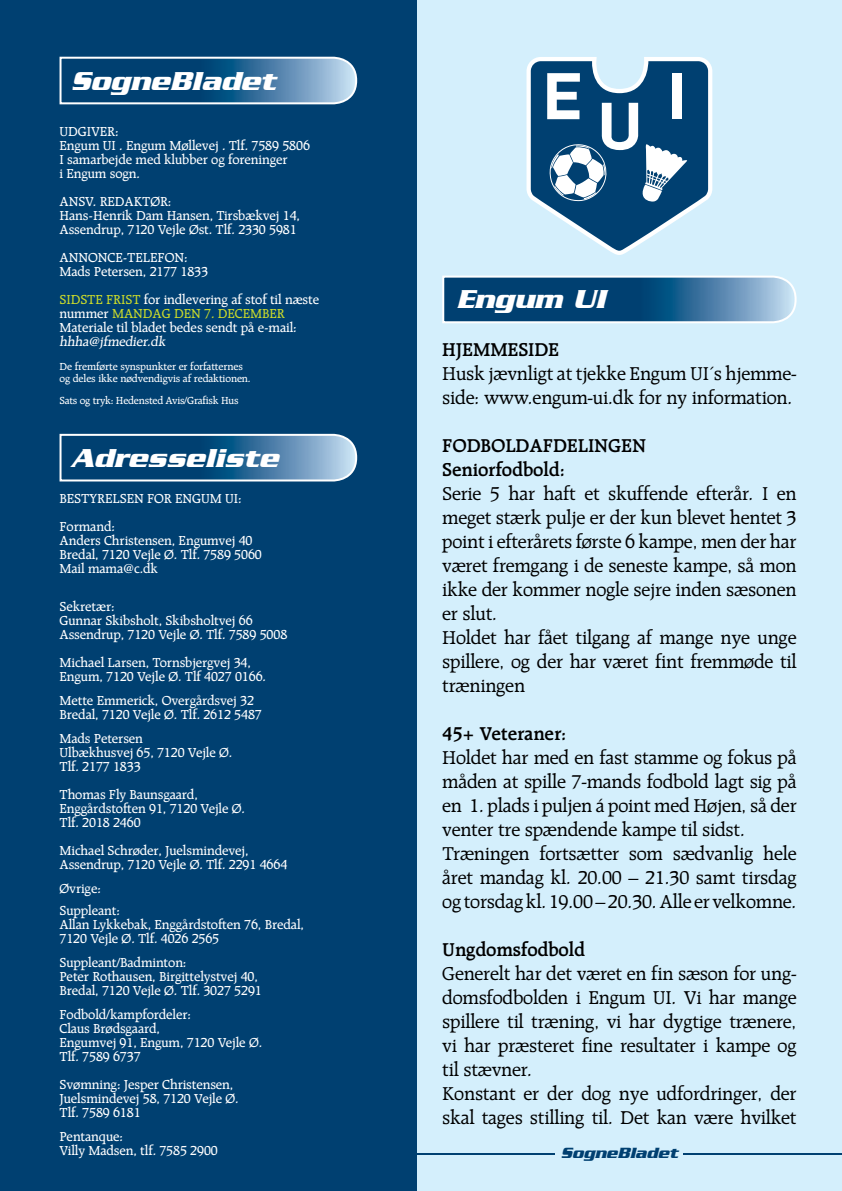
<style>
.page{position:relative;width:842px;height:1191px;background:#d4effc}
.page>*{position:absolute;margin:0;border:0;box-sizing:border-box;transform-origin:0 0}
.t1{font:italic 700 28px "Serpentine";color:#fff}
.t2{font:20px/24px "Raleigh";letter-spacing:-.01em;color:#000}
.t3{font:600 20px/24px "Raleigh";letter-spacing:-.01em;color:#000}
.t4{font:italic 700 16px "Serpentine";color:#004071}
.t5{font:500 14px/14px "Raleigh";letter-spacing:-.005em;color:#fff}
.t6{font:500 11px/12px "Raleigh";letter-spacing:-.005em;color:#fff}
.s1{color:#cbdb2a}
</style>
<div class="page">
<hr style="left:417px;top:1153px;width:425px;height:1px;background:#004071">
<div style="left:556px;top:1145px;width:127px;height:46px;background:#d4effc"></div>
<div style="left:0;top:0;width:417px;height:1191px;background:#004071"></div>
<svg style="left:526px;top:57px;width:186px;height:198px"></svg>
<svg style="left:59px;top:56px;width:299px;height:49px"></svg>
<svg style="left:59px;top:433px;width:299px;height:49px"></svg>
<svg style="left:442px;top:275px;width:355px;height:49px;background:#3e729a"></svg>
<h1 class="t1" style="left:71px;top:64px;width:206px">SogneBladet</h1>
<p class="t5" style="left:60px;top:124px;width:252px">UDGIVER:<br>Engum UI . Engum Møllevej . Tlf. 7589 5806<br>I samarbejde med klubber og foreninger<br>i Engum sogn.</p>
<p class="t5" style="left:60px;top:194px;width:242px">ANSV. REDAKTØR:<br>Hans-Henrik Dam Hansen, Tirsbækvej 14,<br>Assendrup, 7120 Vejle Øst. Tlf. 2330 5981</p>
<p class="t5" style="left:60px;top:250px;width:150px">ANNONCE-TELEFON:<br>Mads Petersen, 2177 1833</p>
<p class="t5" style="left:60px;top:292px;width:261px"><span class="s1">SIDSTE FRIST</span> for indlevering af stof til næste nummer <span class="s1">MANDAG DEN 7. DECEMBER </span>Materiale til bladet bedes sendt på e-mail: hhha@j fmedier.dk</p>
<p class="t6" style="left:60px;top:360px;width:193px">De fremførte synspunkter er forfatternes og deles ikke nødvendigvis af redaktionen.</p>
<p class="t6" style="left:60px;top:394px;width:180px">Sats og tryk: Hedensted Avis/Grafisk Hus</p>
<h1 class="t1" style="left:71px;top:441px;width:209px">Adresseliste</h1>
<p class="t5" style="left:60px;top:484px;width:184px;line-height:28px">BESTYRELSEN FOR ENGUM UI:<br>Formand:</p>
<p class="t5" style="left:60px;top:533px;width:204px">Anders Christensen, Engumvej 40<br>Bredal, 7120 Vejle Ø. Tlf. 7589 5060<br>Mail mama@c.dk</p>
<p class="t5" style="left:60px;top:599px;width:229px">Sekretær:<br>Gunnar Skibsholt, Skibsholtvej 66<br>Assendrup, 7120 Vejle Ø. Tlf. 7589 5008</p>
<p class="t5" style="left:60px;top:655px;width:208px">Michael Larsen, Tornsbjergvej 34,<br>Engum, 7120 Vejle Ø. Tlf 4027 0166.</p>
<p class="t5" style="left:60px;top:693px;width:204px">Mette Emmerick, Overgårdsvej 32<br>Bredal, 7120 Vejle Ø. Tlf. 2612 5487</p>
<p class="t5" style="left:60px;top:731px;width:174px">Mads Petersen<br>Ulbækhusvej 65, 7120 Vejle Ø.<br>Tlf. 2177 1833</p>
<p class="t5" style="left:60px;top:787px;width:187px">Thomas Fly Baunsgaard,<br>Enggårdstoften 91, 7120 Vejle Ø.<br>Tlf. 2018 2460</p>
<p class="t5" style="left:60px;top:843px;width:229px">Michael Schrøder, Juelsmindevej,<br>Assendrup, 7120 Vejle Ø. Tlf. 2291 4664</p>
<p class="t5" style="left:60px;top:877px;width:62px;line-height:22px">Øvrige:<br>Suppleant:</p>
<p class="t5" style="left:60px;top:917px;width:246px">Allan Lykkebak, Enggårdstoften 76, Bredal,<br>7120 Vejle Ø. Tlf. 4026 2565</p>
<p class="t5" style="left:60px;top:955px;width:204px">Suppleant/Badminton:<br>Peter Rothausen, Birgittelystvej 40,<br>Bredal, 7120 Vejle Ø. Tlf. 3027 5291</p>
<p class="t5" style="left:60px;top:1007px;width:204px">Fodbold/kampfordeler:<br>Claus Brødsgaard,<br>Engumvej 91, Engum, 7120 Vejle Ø.<br>Tlf. 7589 6737</p>
<p class="t5" style="left:60px;top:1077px;width:181px">Svømning: Jesper Christensen,<br>Juelsmindevej 58, 7120 Vejle Ø.<br>Tlf. 7589 6181</p>
<p class="t5" style="left:60px;top:1129px;width:160px">Pentanque:<br>Villy Madsen, tlf. 7585 2900</p>
<h1 class="t1" style="left:456px;top:283px;width:151px">Engum UI</h1>
<h2 class="t3" style="left:442px;top:337px;width:119px">HJEMMESIDE</h2>
<h2 class="t2" style="left:442px;top:361px;width:356px">Husk jævnligt at tjekke Engum UI´s hjemme&shy;side: www.engum-ui.dk for ny information.</h2>
<h2 class="t3" style="left:442px;top:433px;width:205px">FODBOLDAFDELINGEN<br>Seniorfodbold:</h2>
<p class="t2" style="left:442px;top:481px;width:356px">Serie 5 har haft et skuffende efterår. I en meget stærk pulje er der kun blevet hentet 3 point i efterårets første 6 kampe, men der har været fremgang i de seneste kampe, så mon ikke der kommer nogle sejre inden sæsonen er slut.<br>Holdet har fået tilgang af mange nye unge spillere, og der har været fint fremmøde til træningen</p>
<h2 class="t3" style="left:442px;top:721px;width:126px">45+ Veteraner:</h2>
<p class="t2" style="left:442px;top:745px;width:356px">Holdet har med en fast stamme og fokus på måden at spille 7-mands fodbold lagt sig på en 1. plads i puljen á point med Højen, så der venter tre spændende kampe til sidst.<br>Træningen fortsætter som sædvanlig hele året mandag kl. 20.00 – 21.30 samt tirsdag og torsdag kl. 19.00 – 20.30. Alle er velkomne.</p>
<h2 class="t3" style="left:442px;top:937px;width:144px">Ungdomsfodbold</h2>
<p class="t2" style="left:442px;top:961px;width:356px">Generelt har det været en fin sæson for ung&shy;domsfodbolden i Engum UI. Vi har mange spillere til træning, vi har dygtige trænere, vi har præsteret fine resultater i kampe og til stævner.<br>Konstant er der dog nye udfordringer, der skal tages stilling til. Det kan være hvilket</p>
<p class="t4" style="left:561px;top:1143px;width:119px">SogneBladet</p>
</div>
